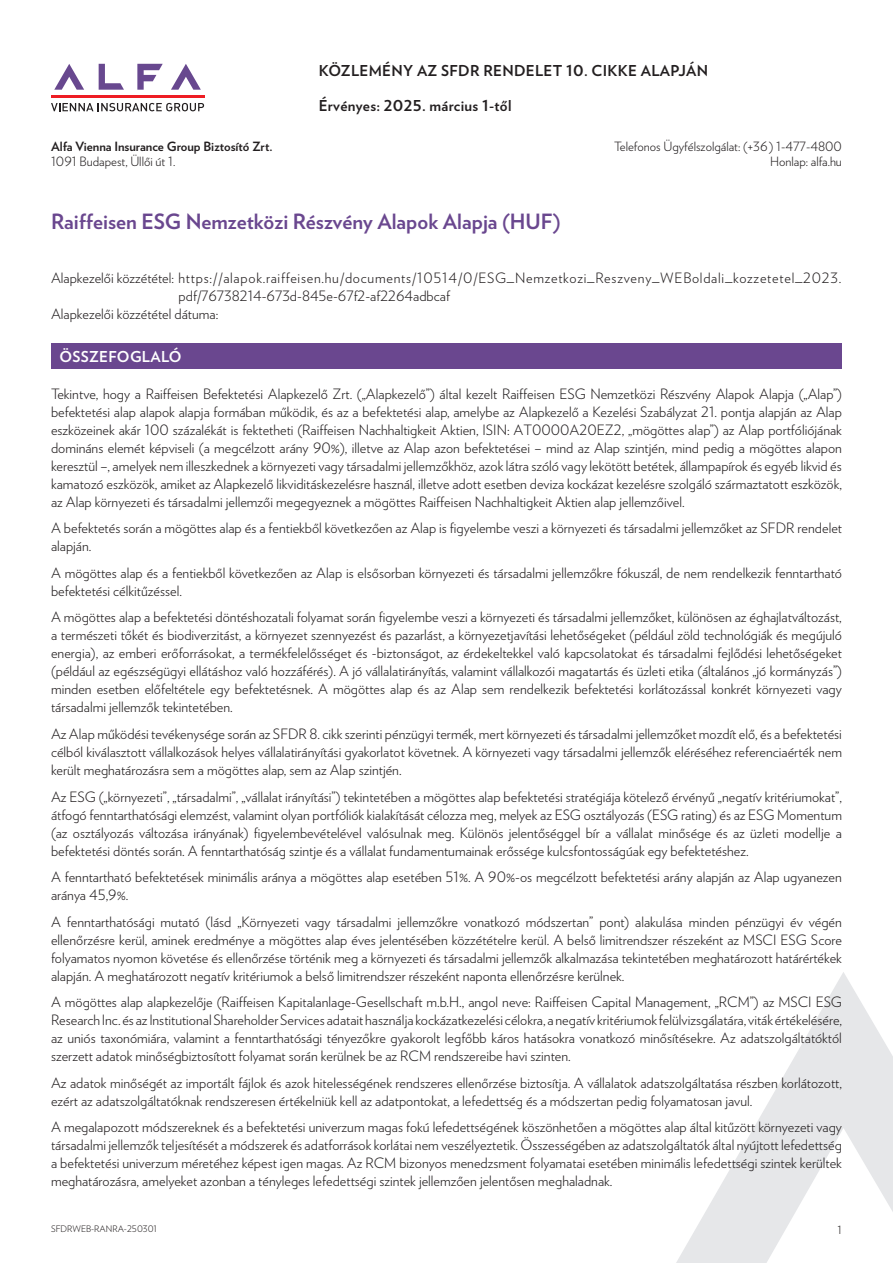
<style>
.page{position:relative;width:893px;height:1263px;background:#fff}
.page>*{position:absolute;margin:0;border:0;box-sizing:border-box;transform-origin:0 0}
.t1{font:700 21px "Verlag";color:#6a478f}
.t2{font:700 15px "Verlag";letter-spacing:.02em;color:#231f20}
.t3{font:700 15px "Verlag";letter-spacing:.02em;color:#fff}
.t4{font:300 14.25px/18px "Verlag";color:#231f20;text-align:justify}
.t5{font:300 14.25px "Verlag";letter-spacing:.05em;color:#231f20}
.t6{font:300 12.75px/15px "Verlag";color:#231f20;text-align:right}
.t7{font:700 12.75px "Verlag";color:#231f20}
.t8{font:300 11.25px "Verlag";color:#231f20}
.t9{font:300 9px "Verlag";color:#231f20}
</style>
<div class="page">
<svg style="left:171px;top:64px;width:30px;height:26px"></svg>
<svg style="left:137px;top:64px;width:26px;height:26px"></svg>
<svg style="left:99px;top:64px;width:25px;height:26px"></svg>
<svg style="left:54px;top:64px;width:30px;height:26px"></svg>
<hr style="left:51px;top:95px;width:153px;height:3px;background:#ee1d23">
<svg style="left:51px;top:103px;width:153px;height:8px"></svg>
<svg style="left:676px;top:972px;width:217px;height:291px"></svg>
<div style="left:51px;top:343px;width:791px;height:26px;background:#6a478f"></div>
<p class="t7" style="left:51px;top:136px;width:223px">Alfa Vienna Insurance Group Biztosító Zrt.</p>
<p class="t6" style="left:51px;top:153px;width:126px">1091 Budapest, Üllői út 1.</p>
<p class="t2" style="left:319px;top:59px;width:391px">KÖZLEMÉNY AZ SFDR RENDELET 10. CIKKE ALAPJÁN</p>
<p class="t2" style="left:319px;top:94px;width:194px">Érvényes: 2025. március 1-től</p>
<p class="t6" style="left:614px;top:138px;width:229px">Telefonos Ügyfélszolgálat: (+36 ) 1-477-4800<br>Honlap: alfa.hu</p>
<h1 class="t1" style="left:51px;top:205px;width:511px">Raiffeisen ESG Nemzetközi Részvény Alapok Alapja (HUF)</h1>
<p class="t5" style="left:51px;top:268px;width:792px">Alapkezelői közzététel: https://alapok.raiffeisen.hu/documents/10514/0/ESG_Nemzetkozi_Reszveny_WEBoldali_kozzetetel_2023.</p>
<p class="t4" style="left:179px;top:286px;width:273px">pdf/76738214-673d-845e-67f2-af2264adbcaf</p>
<p class="t4" style="left:51px;top:304px;width:169px">Alapkezelői közzététel dátuma:</p>
<p class="t3" style="left:60px;top:345px;width:124px">ÖSSZEFOGLALÓ</p>
<p class="t4" style="left:51px;top:384px;width:792px">Tekintve, hogy a Raiffeisen Befektetési Alapkezelő Zrt. („Alapkezelő”) által kezelt Raiffeisen ESG Nemzetközi Részvény Alapok Alapja („Alap”) befektetési alap alapok alapja formában működik, és az a befektetési alap, amelybe az Alapkezelő a Kezelési Szabályzat 21. pontja alapján az Alap eszközeinek akár 100 százalékát is fektetheti (Raiffeisen Nachhaltigkeit Aktien, ISIN: AT0000A20EZ2, „mögöttes alap”) az Alap portfóliójának domináns elemét képviseli (a megcélzott arány 90%), illetve az Alap azon befektetései – mind az Alap szintjén, mind pedig a mögöttes alapon keresztül –, amelyek nem illeszkednek a környezeti vagy társadalmi jellemzőkhöz, azok látra szóló vagy lekötött betétek, állampapírok és egyéb likvid és kamatozó eszközök, amiket az Alapkezelő likviditáskezelésre használ, illetve adott esetben deviza kockázat kezelésre szolgáló származtatott eszközök, az Alap környezeti és társadalmi jellemzői megegyeznek a mögöttes Raiffeisen Nachhaltigkeit Aktien alap jellemzőivel.</p>
<p class="t4" style="left:51px;top:518px;width:792px">A befektetés során a mögöttes alap és a fentiekből következően az Alap is figyelembe veszi a környezeti és társadalmi jellemzőket az SFDR rendelet alapján.</p>
<p class="t4" style="left:51px;top:563px;width:792px">A mögöttes alap és a fentiekből következően az Alap is elsősorban környezeti és társadalmi jellemzőkre fókuszál, de nem rendelkezik fenntartható befektetési célkitűzéssel.</p>
<p class="t4" style="left:51px;top:607px;width:792px">A mögöttes alap a befektetési döntéshozatali folyamat során figyelembe veszi a környezeti és társadalmi jellemzőket, különösen az éghajlatváltozást, a természeti tőkét és biodiverzitást, a környezet szennyezést és pazarlást, a környezetjavítási lehetőségeket (például zöld technológiák és megújuló energia), az emberi erőforrásokat, a termékfelelősséget és -biztonságot, az érdekeltekkel való kapcsolatokat és társadalmi fejlődési lehetőségeket (például az egészségügyi ellátáshoz való hozzáférés). A jó vállalatirányítás, valamint vállalkozói magatartás és üzleti etika (általános „jó kormányzás”) minden esetben előfeltétele egy befektetésnek. A mögöttes alap és az Alap sem rendelkezik befektetési korlátozással konkrét környezeti vagy társadalmi jellemzők tekintetében.</p>
<p class="t4" style="left:51px;top:724px;width:792px">Az Alap működési tevékenysége során az SFDR 8. cikk szerinti pénzügyi termék, mert környezeti és társadalmi jellemzőket mozdít elő, és a befektetési célból kiválasztott vállalkozások helyes vállalatirányítási gyakorlatot követnek. A környezeti vagy társadalmi jellemzők eléréséhez referenciaérték nem került meghatározásra sem a mögöttes alap, sem az Alap szintjén.</p>
<p class="t4" style="left:51px;top:786px;width:792px">Az ESG („környezeti”, „társadalmi”, „vállalat irányítási”) tekintetében a mögöttes alap befektetési stratégiája kötelező érvényű „negatív kritériumokat”, átfogó fenntarthatósági elemzést, valamint olyan portfóliók kialakítását célozza meg, melyek az ESG osztályozás (ESG rating) és az ESG Momentum (az osztályozás változása irányának) figyelembevételével valósulnak meg. Különös jelentőséggel bír a vállalat minősége és az üzleti modellje a befektetési döntés során. A fenntarthatóság szintje és a vállalat fundamentumainak erőssége kulcsfontosságúak egy befektetéshez.</p>
<p class="t4" style="left:51px;top:867px;width:792px">A fenntartható befektetések minimális aránya a mögöttes alap esetében 51%. A 90%-os megcélzott befektetési arány alapján az Alap ugyanezen aránya 45,9%.</p>
<p class="t4" style="left:51px;top:911px;width:792px">A fenntarthatósági mutató (lásd „Környezeti vagy társadalmi jellemzőkre vonatkozó módszertan” pont) alakulása minden pénzügyi év végén ellenőrzésre kerül, aminek eredménye a mögöttes alap éves jelentésében közzétételre kerül. A belső limitrendszer részeként az MSCI ESG Score folyamatos nyomon követése és ellenőrzése történik meg a környezeti és társadalmi jellemzők alkalmazása tekintetében meghatározott határértékek alapján. A meghatározott negatív kritériumok a belső limitrendszer részeként naponta ellenőrzésre kerülnek.</p>
<p class="t4" style="left:51px;top:992px;width:792px">A mögöttes alap alapkezelője (Raiffeisen Kapitalanlage-Gesellschaft m.b.H., angol neve: Raiffeisen Capital Management, „RCM”) az MSCI ESG Research Inc. és az Institutional Shareholder Services adatait használja kockázatkezelési célokra, a negatív kritériumok felülvizsgálatára, viták értékelésére, az uniós taxonómiára, valamint a fenntarthatósági tényezőkre gyakorolt legfőbb káros hatásokra vonatkozó minősítésekre. Az adatszolgáltatóktól szerzett adatok minőségbiztosított folyamat során kerülnek be az RCM rendszereibe havi szinten.</p>
<p class="t4" style="left:51px;top:1072px;width:792px">Az adatok minőségét az importált fájlok és azok hitelességének rendszeres ellenőrzése biztosítja. A vállalatok adatszolgáltatása részben korlátozott, ezért az adatszolgáltatóknak rendszeresen értékelniük kell az adatpontokat, a lefedettség és a módszertan pedig folyamatosan javul.</p>
<p class="t4" style="left:51px;top:1117px;width:792px">A megalapozott módszereknek és a befektetési univerzum magas fokú lefedettségének köszönhetően a mögöttes alap által kitűzött környezeti vagy társadalmi jellemzők teljesítését a módszerek és adatforrások korlátai nem veszélyeztetik. Összességében az adatszolgáltatók által nyújtott lefedettség a befektetési univerzum méretéhez képest igen magas. Az RCM bizonyos menedzsment folyamatai esetében minimális lefedettségi szintek kerültek meghatározásra, amelyeket azonban a tényleges lefedettségi szintek jellemzően jelentősen meghaladnak.</p>
<p class="t9" style="left:51px;top:1222px;width:108px">SFDRWEB-RANRA-250301</p>
<p class="t8" style="left:838px;top:1221px;width:6px">1</p>
</div>
